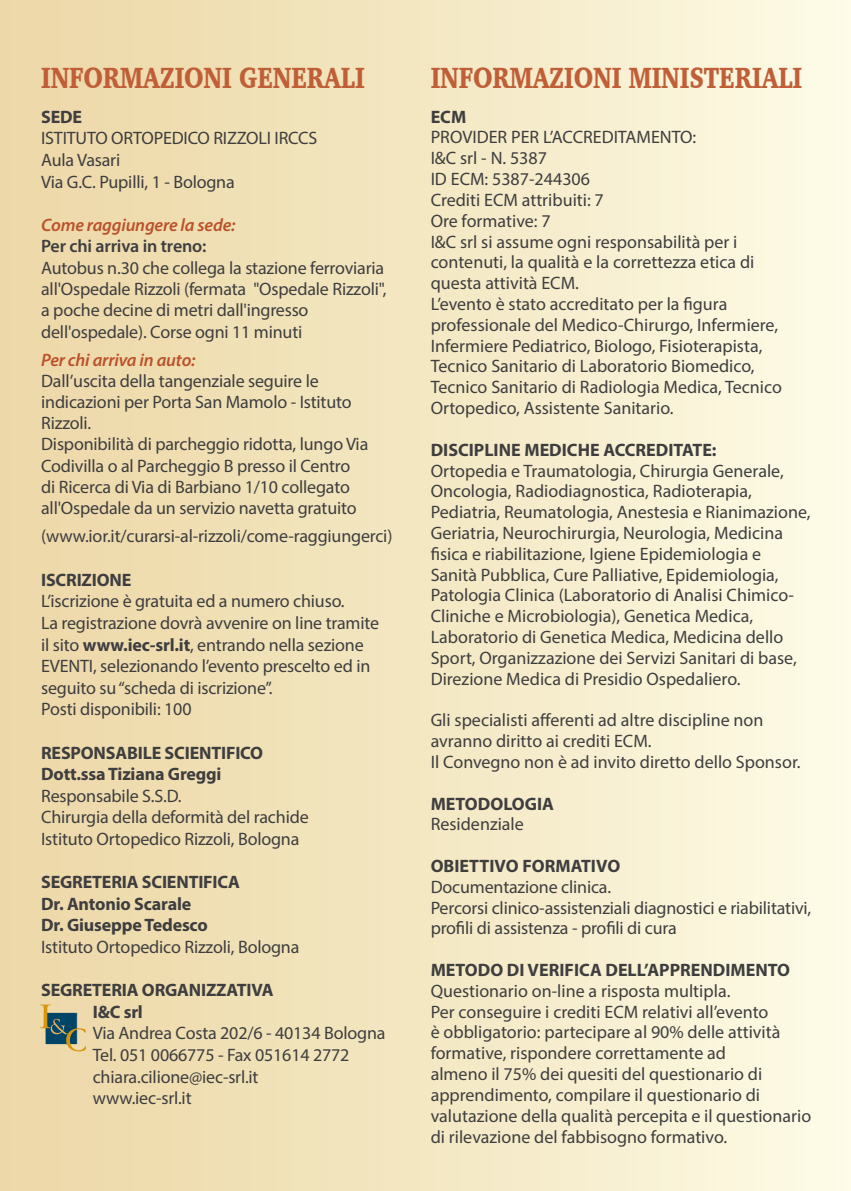
<style>
.page{position:relative;width:851px;height:1191px;background:#fff}
.page>*{position:absolute;margin:0;border:0;box-sizing:border-box;transform-origin:0 0}
.t1{font:900 30px "Charter";letter-spacing:-.01em;color:#c05f37;scale:.8 1}
.t2{font:18px/20.8px "Myriad Pro";letter-spacing:-.005em;color:#3e3e3f}
.t3{font:700 18px/21.6px "Myriad Pro";letter-spacing:-.01em;color:#3e3e3f}
.t4{font:italic 600 18px "Myriad Pro";letter-spacing:-.01em;color:#bb5129}
.t5{font:600 18px "Myriad Pro";letter-spacing:-.01em;color:#3e3e3f}
.s1{font-weight:700}
</style>
<div class="page">
<div style="left:0;top:0;width:850px;height:1191px;background:linear-gradient(to right,#ecd6a4,#fdfbe5)"></div>
<svg style="left:40px;top:1004px;width:46px;height:47px;background:#90987e"></svg>
<h1 class="t1" style="left:41px;top:60px;width:406px">INFORMAZIONI GENERALI</h1>
<p class="t3" style="left:41px;top:105px;width:42px">SEDE</p>
<p class="t2" style="left:41px;top:127px;width:277px;line-height:21.6px">ISTITUTO ORTOPEDICO RIZZOLI IRCCS<br>Aula Vasari<br>Via G.C. Pupilli, 1 - Bologna</p>
<p class="t4" style="left:41px;top:213px;width:196px">Come raggiungere la sede:</p>
<p class="t5" style="left:41px;top:235px;width:167px">Per chi arriva in treno:</p>
<p class="t2" style="left:41px;top:256px;width:347px;line-height:21.4px">Autobus n.30 che collega la stazione ferroviaria all'Ospedale Rizzoli (fermata "Ospedale Rizzoli", a poche decine di metri dall'ingresso dell'ospedale). Corse ogni 11 minuti</p>
<p class="t4" style="left:41px;top:348px;width:156px">Per chi arriva in auto:</p>
<p class="t2" style="left:41px;top:370px;width:328px">Dall’uscita della tangenziale seguire le indicazioni per Porta San Mamolo - Istituto Rizzoli.<br>Disponibilità di parcheggio ridotta, lungo Via Codivilla o al Parcheggio B presso il Centro di Ricerca di Via di Barbiano 1/10 collegato all'Ospedale da un servizio navetta gratuito</p>
<p class="t2" style="left:41px;top:526px;width:353px">(www.ior.it/curarsi-al-rizzoli/come-raggiungerci)</p>
<p class="t3" style="left:41px;top:568px;width:92px">ISCRIZIONE</p>
<p class="t2" style="left:41px;top:590px;width:339px;line-height:21.6px">L’iscrizione è gratuita ed a numero chiuso.<br>La registrazione dovrà avvenire on line tramite il sito <span class="s1">www.iec-srl.it</span>, entrando nella sezione EVENTI, selezionando l’evento prescelto ed in seguito su “scheda di iscrizione”.<br>Posti disponibili: 100</p>
<p class="t3" style="left:41px;top:741px;width:223px">RESPONSABILE SCIENTIFICO<br>Dott.ssa Tiziana Greggi</p>
<p class="t2" style="left:41px;top:784px;width:269px;line-height:21.6px">Responsabile S.S.D.<br>Chirurgia della deformità del rachide<br>Istituto Ortopedico Rizzoli, Bologna</p>
<p class="t3" style="left:41px;top:870px;width:200px">SEGRETERIA SCIENTIFICA<br>Dr. Antonio Scarale<br>Dr. Giuseppe Tedesco</p>
<p class="t2" style="left:41px;top:936px;width:260px">Istituto Ortopedico Rizzoli, Bologna</p>
<p class="t3" style="left:93px;top:978px;width:182px;text-indent:-52px">SEGRETERIA ORGANIZZATIVA<br>I&amp;C srl</p>
<p class="t2" style="left:93px;top:1022px;width:294px;line-height:21.6px">Via Andrea Costa 202/6 - 40134 Bologna<br>Tel. 051 0066775 - Fax 051614 2772 chiara.cilione@iec-srl.it<br>www.iec-srl.it</p>
<h1 class="t1" style="left:430px;top:60px;width:466px">INFORMAZIONI MINISTERIALI</h1>
<p class="t3" style="left:430px;top:105px;width:37px">ECM</p>
<p class="t2" style="left:430px;top:127px;width:352px">PROVIDER PER L’ACCREDITAMENTO:<br>I&amp;C srl - N. 5387<br>ID ECM: 5387-244306<br>Crediti ECM attribuiti: 7<br>Ore formative: 7<br>I&amp;C srl si assume ogni responsabilità per i contenuti, la qualità e la correttezza etica di questa attività ECM.<br>L’evento è stato accreditato per la figura professionale del Medico-Chirurgo, Infermiere, Infermiere Pediatrico, Biologo, Fisioterapista, Tecnico Sanitario di Laboratorio Biomedico, Tecnico Sanitario di Radiologia Medica, Tecnico Ortopedico, Assistente Sanitario.</p>
<p class="t3" style="left:430px;top:438px;width:287px">DISCIPLINE MEDICHE ACCREDITATE:</p>
<p class="t2" style="left:430px;top:460px;width:381px">Ortopedia e Traumatologia, Chirurgia Generale, Oncologia, Radiodiagnostica, Radioterapia, Pediatria, Reumatologia, Anestesia e Rianimazione, Geriatria, Neurochirurgia, Neurologia, Medicina fisica e riabilitazione, Igiene Epidemiologia e Sanità Pubblica, Cure Palliative, Epidemiologia, Patologia Clinica (Laboratorio di Analisi Chimico-Cliniche e Microbiologia), Genetica Medica, Laboratorio di Genetica Medica, Medicina dello Sport, Organizzazione dei Servizi Sanitari di base, Direzione Medica di Presidio Ospedaliero.</p>
<p class="t2" style="left:430px;top:709px;width:371px">Gli specialisti afferenti ad altre discipline non avranno diritto ai crediti ECM.<br>Il Convegno non è ad invito diretto dello Sponsor.</p>
<p class="t3" style="left:430px;top:792px;width:125px">METODOLOGIA</p>
<p class="t2" style="left:430px;top:813px;width:95px">Residenziale</p>
<p class="t3" style="left:430px;top:854px;width:191px">OBIETTIVO FORMATIVO</p>
<p class="t2" style="left:430px;top:876px;width:382px">Documentazione clinica.<br>Percorsi clinico-assistenziali diagnostici e riabilitativi, profili di assistenza - profili di cura</p>
<p class="t3" style="left:430px;top:958px;width:361px">METODO DI VERIFICA DELL’APPRENDIMENTO</p>
<p class="t2" style="left:430px;top:980px;width:382px">Questionario on-line a risposta multipla.<br>Per conseguire i crediti ECM relativi all’evento<br>è obbligatorio: partecipare al 90% delle attività formative, rispondere correttamente ad<br>almeno il 75% dei quesiti del questionario di apprendimento, compilare il questionario di valutazione della qualità percepita e il questionario di rilevazione del fabbisogno formativo.</p>
</div>
